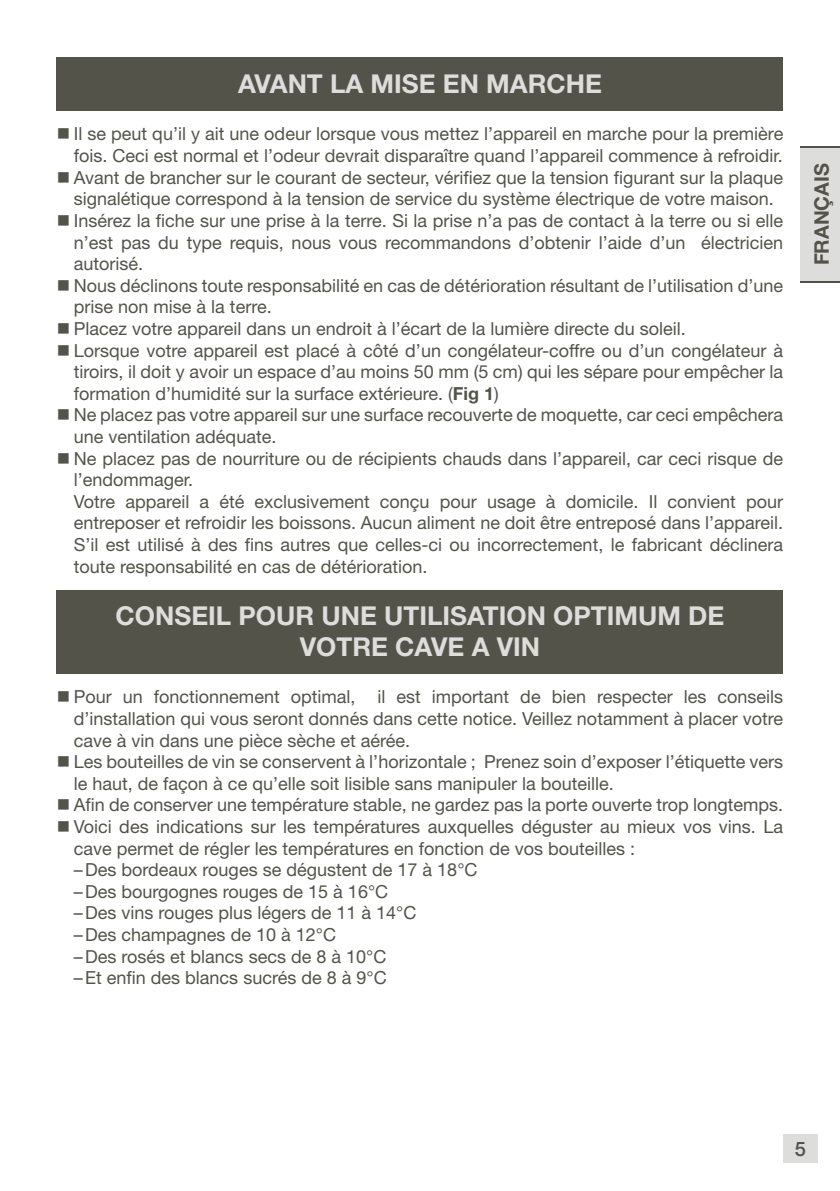
<style>
.page{position:relative;width:840px;height:1191px;background:#fff}
.page>*{position:absolute;margin:0;border:0;box-sizing:border-box;transform-origin:0 0}
.t1{font:700 26px/31.2px "Helvetica Neue LT Std";color:#dddddb;text-align:center}
.t2{font:700 20px "Helvetica Neue LT Std";color:#54534a}
.t3{font:500 20px "Helvetica Neue LT Std";color:#54534a}
.t4{font:18px/21.6px "Helvetica Neue LT Std";color:#54534a}
.s1{font-weight:700}
</style>
<div class="page">
<div style="left:782px;top:1134px;width:34px;height:28px;background:#dddddb"></div>
<div style="left:799px;top:146px;width:40px;height:136px;background:#dddddb"></div>
<hr style="left:799px;top:281px;width:40px;height:1px;background:#54534a">
<hr style="left:799px;top:146px;width:40px;height:1px;background:#54534a">
<div style="left:57px;top:57px;width:725px;height:54px;background:#54534a"></div>
<div style="left:57px;top:589px;width:725px;height:84px;background:#54534a"></div>
<h1 class="t1" style="left:238px;top:67px;width:365px">AVANT LA MISE EN MARCHE</h1>
<p class="t4" style="left:74px;top:123px;width:710px">Il se peut qu’il y ait une odeur lorsque vous mettez l’appareil en marche pour la première fois. Ceci est normal et l’odeur devrait disparaître quand l’appareil commence à refroidir.<br>Avant de brancher sur le courant de secteur, vérifiez que la tension figurant sur la plaque signalétique correspond à la tension de service du système électrique de votre maison.<br>Insérez la fiche sur une prise à la terre. Si la prise n’a pas de contact à la terre ou si elle n’est pas du type requis, nous vous recommandons d’obtenir l’aide d’un électricien autorisé.<br>Nous déclinons toute responsabilité en cas de détérioration résultant de l’utilisation d’une prise non mise à la terre.<br>Placez votre appareil dans un endroit à l’écart de la lumière directe du soleil.<br>Lorsque votre appareil est placé à côté d’un congélateur-coffre ou d’un congélateur à tiroirs, il doit y avoir un espace d’au moins 50 mm (5 cm) qui les sépare pour empêcher la formation d’humidité sur la surface extérieure. (<span class="s1">Fig 1</span>)<br>Ne placez pas votre appareil sur une surface recouverte de moquette, car ceci empêchera une ventilation adéquate.<br>Ne placez pas de nourriture ou de récipients chauds dans l’appareil, car ceci risque de l’endommager.<br>Votre appareil a été exclusivement conçu pour usage à domicile. Il convient pour entreposer et refroidir les boissons. Aucun aliment ne doit être entreposé dans l’appareil.<br>S’il est utilisé à des fins autres que celles-ci ou incorrectement, le fabricant déclinera toute responsabilité en cas de détérioration.</p>
<h1 class="t1" style="left:115px;top:600px;width:610px">CONSEIL POUR UNE UTILISATION OPTIMUM DE<br>VOTRE CAVE A VIN</h1>
<p class="t4" style="left:74px;top:686px;width:710px">Pour un fonctionnement optimal, il est important de bien respecter les conseils d’installation qui vous seront donnés dans cette notice. Veillez notamment à placer votre cave à vin dans une pièce sèche et aérée.<br>Les bouteilles de vin se conservent à l’horizontale ; Prenez soin d’exposer l’étiquette vers le haut, de façon à ce qu’elle soit lisible sans manipuler la bouteille.<br>Afin de conserver une température stable, ne gardez pas la porte ouverte trop longtemps.<br>Voici des indications sur les températures auxquelles déguster au mieux vos vins. La cave permet de régler les températures en fonction de vos bouteilles :<br>–Des bordeaux rouges se dégustent de 17 à 18°C<br>–Des bourgognes rouges de 15 à 16°C<br>–Des vins rouges plus légers de 11 à 14°C<br>–Des champagnes de 10 à 12°C<br>–Des rosés et blancs secs de 8 à 10°C<br>–Et enfin des blancs sucrés de 8 à 9°C</p>
<p class="t2" style="left:808px;top:265px;width:104px;rotate:-90deg">FRANÇAIS</p>
<p class="t3" style="left:794px;top:1136px;width:13px">5</p>
</div>
